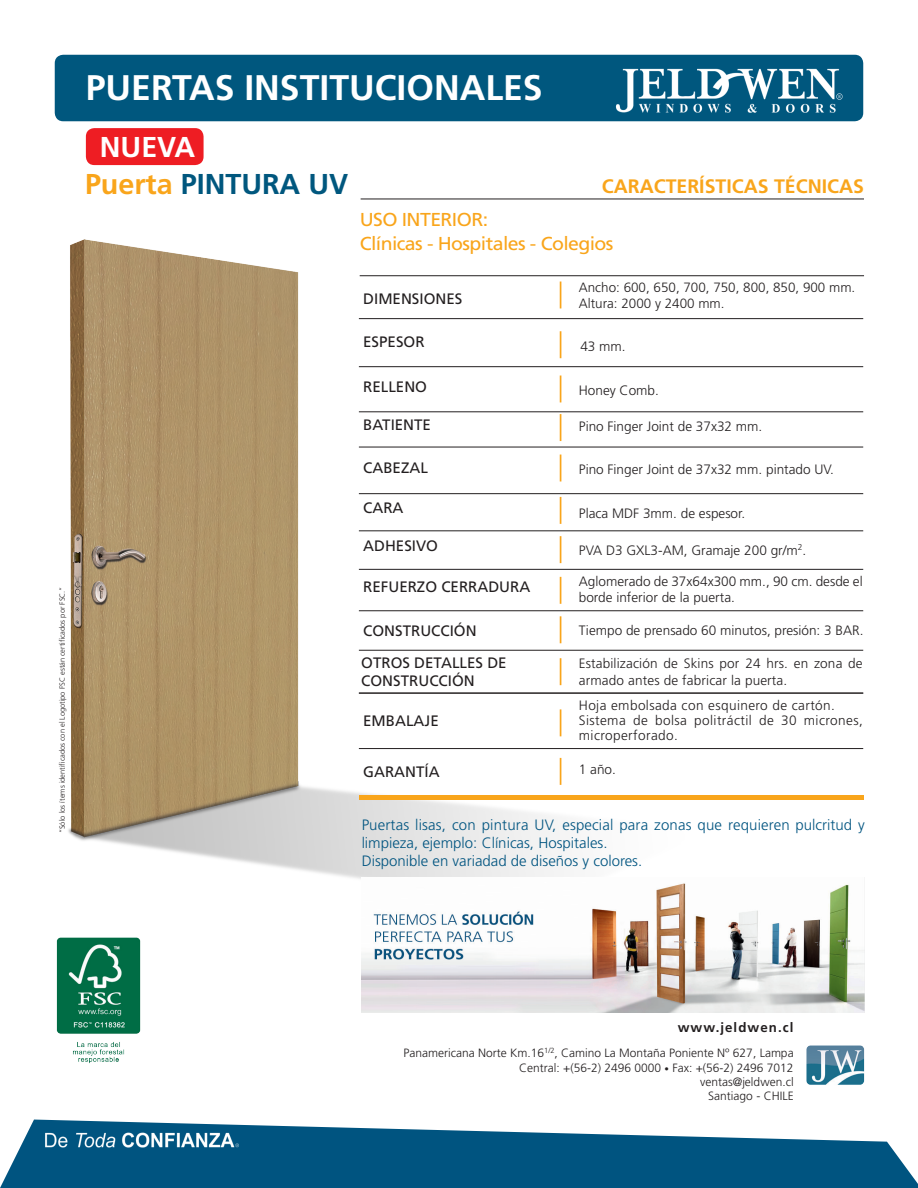
<style>
.page{position:relative;width:918px;height:1188px;background:#fff}
.page>*{position:absolute;margin:0;border:0;box-sizing:border-box;transform-origin:0 0}
.t1{font:700 35.55px "Frutiger LT Std";color:#fff}
.t2{font:700 28.65px "Frutiger LT Std";color:#00577e}
.t3{font:700 28.65px "Frutiger LT Std";color:#fff}
.t4{font:700 19.5px "Frutiger LT Std";color:#f9a51b}
.t5{font:18.75px "Frutiger LT Std";letter-spacing:-.03em;color:#f9a51b;scale:1.04 1}
.t6{font:15.15px/18.1px "Frutiger LT Std";color:#231f20}
.t7{font:300 15px/18px "Frutiger LT Std";color:#005480}
.t8{font:300 13.65px/16.4px "Frutiger LT Std";color:#231f20}
.t9{font:300 13.65px/15.1px "Frutiger LT Std";letter-spacing:.03em;color:#231f20}
.t10{font:300 13.5px "Frutiger LT Std";color:#231f20}
.t11{font:700 13.35px "Frutiger LT Std";letter-spacing:.08em;color:#231f20}
.t12{font:300 12px "Frutiger LT Std";color:#231f20}
.t13{font:300 7.5px "Frutiger LT Std";color:#231f20}
.s1{color:#f9a51b}
.s2{font-size:9px}
</style>
<div class="page">
<div style="left:86px;top:128px;width:118px;height:37px;background:#ee1d23;border-radius:9px"></div>
<div style="left:55px;top:55px;width:808px;height:66px;background:#00577e;border-radius:9px"></div>
<svg style="left:0;top:1120px;width:918px;height:68px;fill:#005480"></svg>
<img style="left:43px;top:1129px;width:198px;height:21px">
<img style="left:806px;top:1046px;width:59px;height:39px">
<img style="left:607px;top:68px;width:243px;height:54px">
<hr style="left:361px;top:199px;width:503px;height:1px;background:#231f20">
<hr style="left:360px;top:275px;width:504px;height:1px;background:#231f20">
<img style="left:56px;top:960px;width:85px;height:104px">
<img style="left:56px;top:239px;width:723px;height:721px">
<hr style="left:359px;top:366px;width:504px;height:1px;background:#231f20">
<hr style="left:359px;top:318px;width:504px;height:1px;background:#231f20">
<hr style="left:359px;top:412px;width:504px;height:1px;background:#231f20">
<hr style="left:359px;top:447px;width:504px;height:1px;background:#231f20">
<hr style="left:359px;top:493px;width:504px;height:1px;background:#231f20">
<hr style="left:359px;top:531px;width:504px;height:1px;background:#231f20">
<hr style="left:359px;top:569px;width:504px;height:1px;background:#231f20">
<hr style="left:359px;top:611px;width:504px;height:1px;background:#231f20">
<hr style="left:359px;top:650px;width:504px;height:1px;background:#231f20">
<hr style="left:359px;top:693px;width:504px;height:1px;background:#231f20">
<hr style="left:359px;top:748px;width:504px;height:1px;background:#231f20">
<hr style="left:359px;top:795px;width:504px;height:4px;background:#f9a51b">
<svg style="left:560px;top:282px;width:1px;height:26px"></svg>
<svg style="left:560px;top:331px;width:1px;height:27px"></svg>
<svg style="left:560px;top:376px;width:1px;height:26px"></svg>
<svg style="left:560px;top:414px;width:1px;height:27px"></svg>
<svg style="left:560px;top:455px;width:1px;height:26px"></svg>
<svg style="left:560px;top:497px;width:1px;height:27px"></svg>
<svg style="left:560px;top:536px;width:1px;height:27px"></svg>
<svg style="left:560px;top:577px;width:1px;height:27px"></svg>
<svg style="left:560px;top:616px;width:1px;height:27px"></svg>
<svg style="left:560px;top:658px;width:1px;height:27px"></svg>
<svg style="left:560px;top:709px;width:1px;height:27px"></svg>
<svg style="left:560px;top:758px;width:1px;height:27px"></svg>
<img style="left:362px;top:878px;width:503px;height:135px">
<p class="t13" style="left:58px;top:833px;width:249px;rotate:-90deg">“Sólo los ítems identificados con el Logotipo FSC están certificados por FSC.”</p>
<p class="t1" style="left:86px;top:67px;width:458px">PUERTAS INSTITUCIONALES</p>
<p class="t3" style="left:100px;top:131px;width:97px">NUEVA</p>
<p class="t2" style="left:85px;top:168px;width:265px"><span class="s1">Puerta</span> PINTURA UV</p>
<p class="t4" style="left:602px;top:175px;width:264px">CARACTERÍSTICAS TÉCNICAS</p>
<p class="t5" style="left:360px;top:209px;width:125px">USO INTERIOR:</p>
<p class="t5" style="left:360px;top:233px;width:246px">Clínicas - Hospitales - Colegios</p>
<p class="t6" style="left:363px;top:289px;width:101px">DIMENSIONES</p>
<p class="t6" style="left:363px;top:333px;width:63px">ESPESOR</p>
<p class="t6" style="left:363px;top:377px;width:65px">RELLENO</p>
<p class="t6" style="left:363px;top:416px;width:69px">BATIENTE</p>
<p class="t6" style="left:363px;top:458px;width:66px">CABEZAL</p>
<p class="t6" style="left:363px;top:499px;width:42px">CARA</p>
<p class="t6" style="left:363px;top:536px;width:76px">ADHESIVO</p>
<p class="t6" style="left:363px;top:577px;width:169px">REFUERZO CERRADURA</p>
<p class="t6" style="left:363px;top:622px;width:115px">CONSTRUCCIÓN</p>
<p class="t10" style="left:579px;top:280px;width:278px">Ancho: 600, 650, 700, 750, 800, 850, 900 mm.</p>
<p class="t10" style="left:579px;top:296px;width:147px">Altura: 2000 y 2400 mm.</p>
<p class="t8" style="left:580px;top:339px;width:47px">43 mm.</p>
<p class="t8" style="left:579px;top:382px;width:82px">Honey Comb.</p>
<p class="t8" style="left:579px;top:418px;width:185px">Pino Finger Joint de 37x32 mm.</p>
<p class="t8" style="left:579px;top:461px;width:257px">Pino Finger Joint de 37x32 mm. pintado UV.</p>
<p class="t8" style="left:579px;top:505px;width:168px">Placa MDF 3mm. de espesor.</p>
<p class="t8" style="left:579px;top:543px;width:229px">PVA D3 GXL3-AM, Gramaje 200 gr/m<sup>2</sup>.</p>
<p class="t8" style="left:579px;top:573px;width:285px">Aglomerado de 37x64x300 mm., 90 cm. desde el borde inferior de la puerta.</p>
<p class="t8" style="left:579px;top:622px;width:286px">Tiempo de prensado 60 minutos, presión: 3 BAR.</p>
<p class="t8" style="left:579px;top:656px;width:285px">Estabilización de Skins por 24 hrs. en zona de armado antes de fabricar la puerta.</p>
<p class="t9" style="left:579px;top:698px;width:258px">Hoja embolsada con esquinero de cartón.</p>
<p class="t9" style="left:579px;top:713px;width:285px">Sistema de bolsa politráctil de 30 micrones, microperforado.</p>
<p class="t8" style="left:579px;top:761px;width:39px">1 año.</p>
<p class="t6" style="left:361px;top:654px;width:147px">OTROS DETALLES DE<br>CONSTRUCCIÓN</p>
<p class="t6" style="left:363px;top:712px;width:77px">EMBALAJE</p>
<p class="t6" style="left:363px;top:763px;width:78px">GARANTÍA</p>
<p class="t7" style="left:362px;top:816px;width:505px">Puertas lisas, con pintura UV, especial para zonas que requieren pulcritud y limpieza, ejemplo: Clínicas, Hospitales.</p>
<p class="t7" style="left:362px;top:852px;width:282px">Disponible en variadad de diseños y colores.</p>
<p class="t11" style="left:678px;top:1019px;width:117px">www.jeldwen.cl</p>
<p class="t12" style="left:404px;top:1046px;width:392px">Panamericana Norte Km.16<sup>1/2</sup>, Camino La Montaña Poniente Nº 627, Lampa</p>
<p class="t12" style="left:519px;top:1061px;width:276px">Central: +(56-2) 2496 0000 <span class="s2">•</span> Fax: +(56-2) 2496 7012</p>
<p class="t12" style="left:700px;top:1075px;width:95px">ventas@jeldwen.cl</p>
<p class="t12" style="left:708px;top:1089px;width:87px">Santiago - CHILE</p>
</div>
